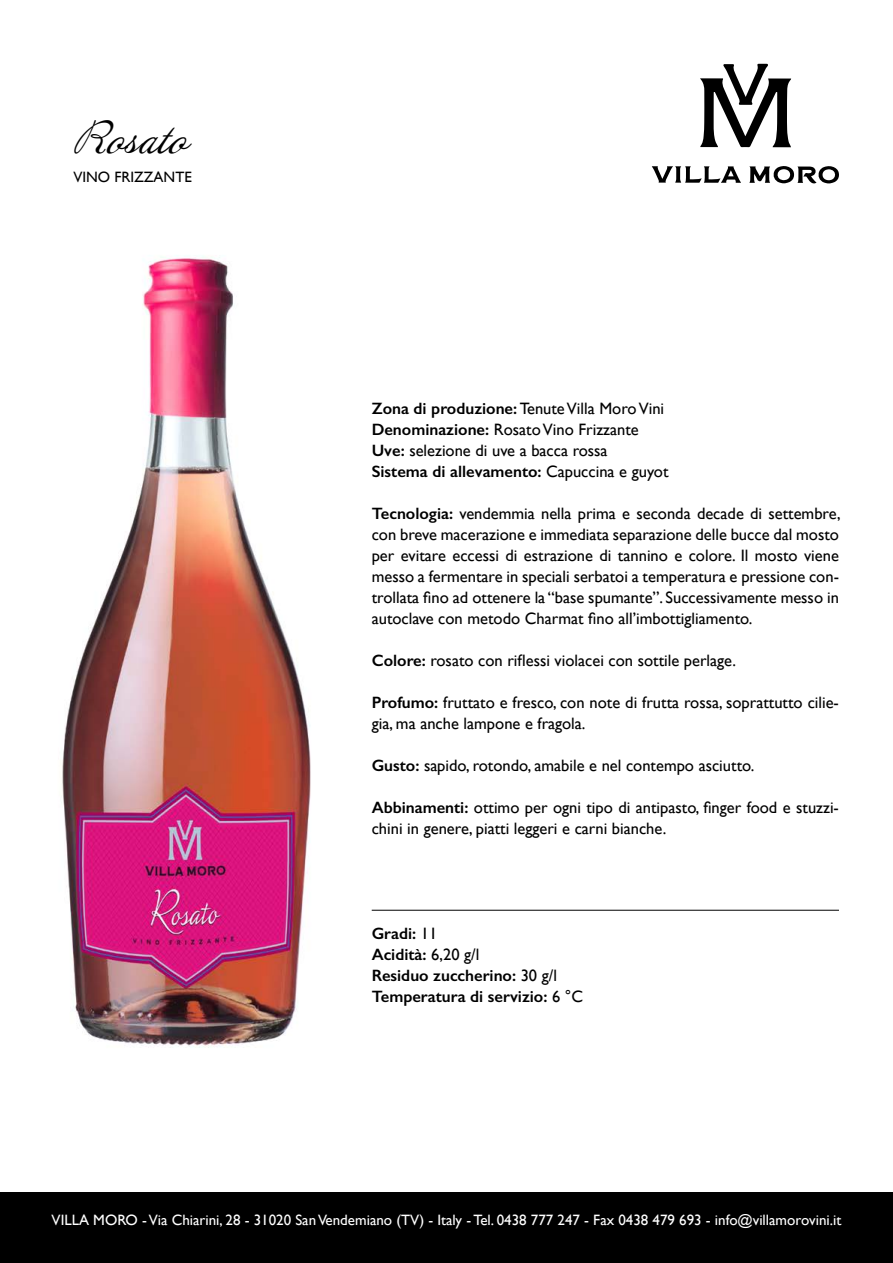
<style>
.page{position:relative;width:893px;height:1263px;background:#fff}
.page>*{position:absolute;margin:0;border:0;box-sizing:border-box;transform-origin:0 0}
.t1{font:40.5px "Annabelle";color:#000}
.t2{font:16.5px/21px "Gill Sans";color:#000}
.t3{font:600 16.5px/21px "Gill Sans";color:#000}
.t4{font:15px "Gill Sans";color:#fff}
.t5{font:15px "Gill Sans";color:#000}
.s1{font-weight:600}
.s2{font-weight:400}
</style>
<div class="page">
<svg style="left:700px;top:64px;width:91px;height:83px"></svg>
<svg style="left:652px;top:166px;width:89px;height:17px"></svg>
<svg style="left:749px;top:166px;width:90px;height:17px"></svg>
<img style="left:62px;top:255px;width:446px;height:793px">
<div style="left:0;top:1193px;width:893px;height:70px;background:#000"></div>
<hr style="left:372px;top:910px;width:467px;height:1px;background:#000">
<h1 class="t1" style="left:73px;top:113px;width:116px">Rosato</h1>
<p class="t5" style="left:73px;top:168px;width:120px">VINO FRIZZANTE</p>
<p class="t2" style="left:372px;top:397px;width:298px"><span class="s1">Zona di produzione:</span> Tenute Villa Moro Vini <span class="s1">Denominazione:</span> Rosato Vino Frizzante <span class="s1">Uve:</span> selezione di uve a bacca rossa<br><span class="s1">Sistema di allevamento:</span> Capuccina e guyot</p>
<p class="t2" style="left:372px;top:502px;width:470px;text-align:justify"><span class="s1">Tecnologia:</span> vendemmia nella prima e seconda decade di settembre, con breve macerazione e immediata separazione delle bucce dal mosto per evitare eccessi di estrazione di tannino e colore. Il mosto viene messo a fermentare in speciali serbatoi a temperatura e pressione con&shy;trollata fino ad ottenere la “base spumante”. Successivamente messo in autoclave con metodo Charmat fino all’imbottigliamento.</p>
<p class="t2" style="left:372px;top:649px;width:366px"><span class="s1">Colore:</span> rosato con riflessi violacei con sottile perlage.</p>
<p class="t2" style="left:372px;top:691px;width:469px"><span class="s1">Profumo:</span> fruttato e fresco, con note di frutta rossa, soprattutto cilie&shy;gia, ma anche lampone e fragola.</p>
<p class="t2" style="left:372px;top:754px;width:384px"><span class="s1">Gusto:</span> sapido, rotondo, amabile e nel contempo asciutto.</p>
<p class="t2" style="left:372px;top:796px;width:469px"><span class="s1">Abbinamenti:</span> ottimo per ogni tipo di antipasto, finger food e stuzzi&shy;chini in genere, piatti leggeri e carni bianche.</p>
<p class="t3" style="left:372px;top:922px;width:213px">Gradi: <span class="s2">11<br></span>Acidità: <span class="s2">6,20 g/l<br></span>Residuo zuccherino: <span class="s2">30 g/l<br></span>Temperatura di servizio: <span class="s2">6 °C</span></p>
<p class="t4" style="left:52px;top:1211px;width:791px">VILLA MORO - Via Chiarini, 28 - 31020 San Vendemiano (TV) - Italy - Tel. 0438 777 247 - Fax 0438 479 693 - info@villamorovini.it</p>
</div>
